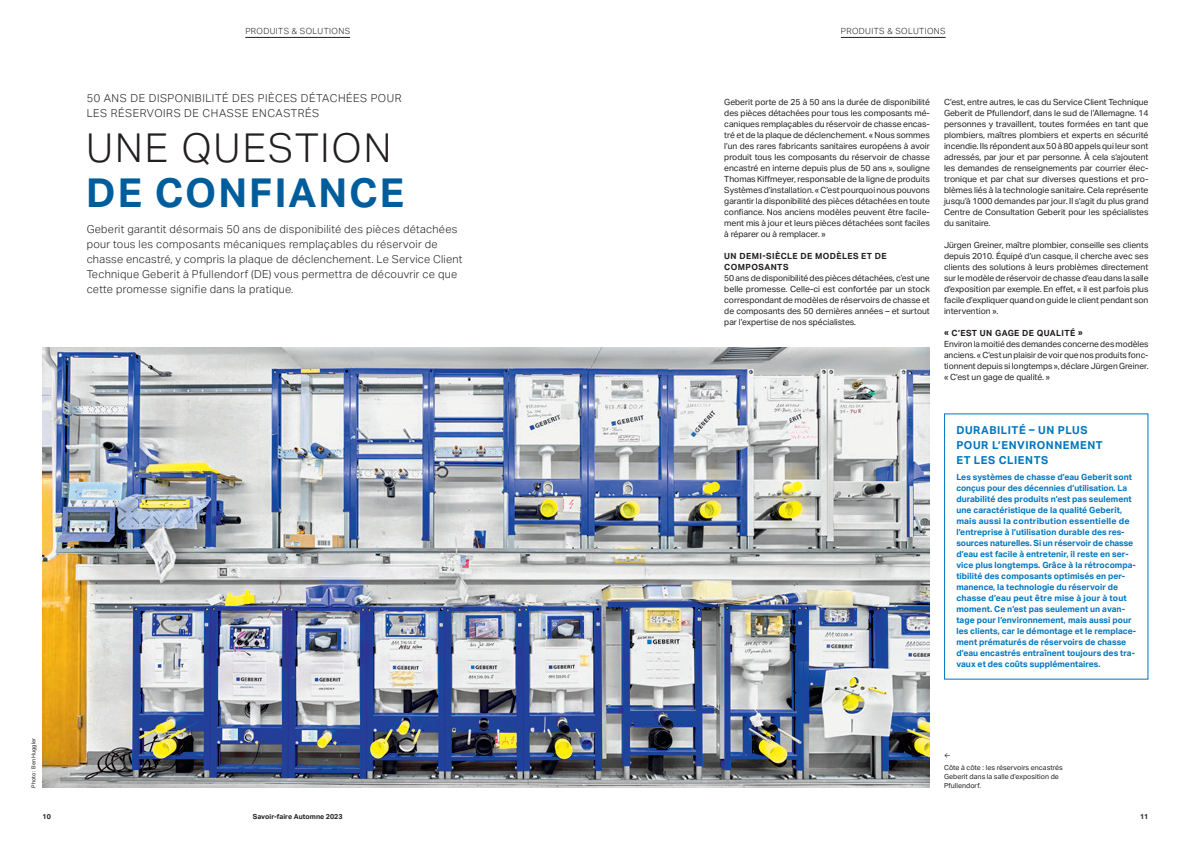
<style>
.page{position:relative;width:1191px;height:842px;background:#fff}
.page>*{position:absolute;margin:0;border:0;box-sizing:border-box;transform-origin:0 0}
.t1{font:300 40px "Aktiv Grotesk Geberit";letter-spacing:.05em;color:#231f20}
.t2{font:700 40px "Aktiv Grotesk Geberit";letter-spacing:.05em;color:#005d9c}
.t3{font:300 11px/15px "Aktiv Grotesk Geberit";letter-spacing:.025em;color:#231f20}
.t4{font:300 11px/15px "Aktiv Grotesk Geberit";letter-spacing:.05em;color:#231f20}
.t5{font:700 11px/15px "Aktiv Grotesk Geberit";letter-spacing:.05em;color:#0076be}
.t6{font:8.5px/11px "Aktiv Grotesk Geberit";color:#231f20;text-align:justify}
.t7{font:700 8.5px/11px "Aktiv Grotesk Geberit";letter-spacing:.005em;color:#0076be}
.t8{font:700 8.5px/11px "Aktiv Grotesk Geberit";letter-spacing:.05em;color:#231f20}
.t9{font:300 8.5px "Aktiv Grotesk Geberit";letter-spacing:.05em;color:#231f20}
.t10{font:7px/11.8px "Aktiv Grotesk Geberit";letter-spacing:.005em;color:#231f20}
.t11{font:700 7px "Aktiv Grotesk Geberit";letter-spacing:.005em;color:#231f20}
.t12{font:5.5px "Aktiv Grotesk Geberit";letter-spacing:.005em;color:#231f20}
</style>
<div class="page">
<hr style="left:245px;top:37px;width:105px;height:1px;background:#231f20">
<hr style="left:841px;top:37px;width:104px;height:1px;background:#231f20">
<img style="left:43px;top:347px;width:887px;height:440px">
<p class="t9" style="left:245px;top:27px;width:106px">PRODUITS &amp; SOLUTIONS</p>
<p class="t9" style="left:841px;top:27px;width:106px">PRODUITS &amp; SOLUTIONS</p>
<p class="t4" style="left:87px;top:91px;width:316px">50 ANS DE DISPONIBILITÉ DES PIÈCES DÉTACHÉES POUR<br>LES RÉSERVOIRS DE CHASSE ENCASTRÉS</p>
<h1 class="t1" style="left:86px;top:125px;width:307px">UNE QUESTION</h1>
<h1 class="t2" style="left:86px;top:168px;width:319px">DE CONFIANCE</h1>
<p class="t3" style="left:87px;top:221px;width:377px">Geberit garantit désormais 50 ans de disponibilité des pièces détachées pour tous les composants mécaniques remplaçables du réservoir de chasse encastré, y compris la plaque de déclenchement. Le Service Client Technique Geberit à Pfullendorf (DE) vous permettra de découvrir ce que cette promesse signifie dans la pratique.</p>
<p class="t12" style="left:30px;top:788px;width:51px;rotate:-90deg">Photo : Ben Huggler</p>
<p class="t6" style="left:724px;top:97px;width:207px">Geberit porte de 25 à 50 ans la durée de disponibilité des pièces détachées pour tous les composants mé&shy;caniques remplaçables du réservoir de chasse encas&shy;tré et de la plaque de déclenchement. « Nous sommes l’un des rares fabricants sanitaires européens à avoir produit tous les composants du réservoir de chasse encastré en interne depuis plus de 50 ans », souligne Thomas Kiffmeyer, responsable de la ligne de produits Systèmes d’installation. « C’est pourquoi nous pouvons garantir la disponibilité des pièces détachées en toute confiance. Nos anciens modèles peuvent être facile&shy;ment mis à jour et leurs pièces détachées sont faciles à réparer ou à remplacer. »</p>
<p class="t8" style="left:724px;top:251px;width:164px">UN DEMI-SIÈCLE DE MODÈLES ET DE<br>COMPOSANTS</p>
<p class="t6" style="left:724px;top:273px;width:207px">50 ans de disponibilité des pièces détachées, c’est une belle promesse. Celle-ci est confortée par un stock correspondant de modèles de réservoirs de chasse et de composants des 50 dernières années – et surtout par l’expertise de nos spécialistes.</p>
<p class="t6" style="left:944px;top:97px;width:206px">C’est, entre autres, le cas du Service Client Technique Geberit de Pfullendorf, dans le sud de l’Allemagne. 14 personnes y travaillent, toutes formées en tant que plombiers, maîtres plombiers et experts en sécurité incendie. Ils répondent aux 50 à 80 appels qui leur sont adressés, par jour et par personne. À cela s’ajoutent les demandes de renseignements par courrier élec&shy;tronique et par chat sur diverses questions et pro&shy;blèmes liés à la technologie sanitaire. Cela représente jusqu’à 1000 demandes par jour. Il s’agit du plus grand Centre de Consultation Geberit pour les spécialistes du sanitaire.</p>
<p class="t6" style="left:944px;top:240px;width:206px">Jürgen Greiner, maître plombier, conseille ses clients depuis 2010. Équipé d’un casque, il cherche avec ses clients des solutions à leurs problèmes directement sur le modèle de réservoir de chasse d’eau dans la salle d’exposition par exemple. En effet, « il est parfois plus facile d’expliquer quand on guide le client pendant son intervention ».</p>
<p class="t8" style="left:944px;top:328px;width:140px">« C’EST UN GAGE DE QUALITÉ »</p>
<p class="t6" style="left:944px;top:339px;width:206px">Environ la moitié des demandes concerne des modèles anciens. « C’est un plaisir de voir que nos produits fonc&shy;tionnent depuis si longtemps », déclare Jürgen Greiner. « C’est un gage de qualité. »</p>
<p class="t5" style="left:956px;top:422px;width:148px">DURABILITÉ – UN PLUS<br>POUR L’ENVIRONNEMENT<br>ET LES CLIENTS</p>
<p class="t7" style="left:956px;top:472px;width:181px">Les systèmes de chasse d’eau Geberit sont conçus pour des décennies d’utilisation. La durabilité des produits n’est pas seulement une caractéristique de la qualité Geberit, mais aussi la contribution essentielle de l’entreprise à l’utilisation durable des res&shy;sources naturelles. Si un réservoir de chasse d’eau est facile à entretenir, il reste en ser&shy;vice plus longtemps. Grâce à la rétrocompa&shy;tibilité des composants optimisés en per&shy;manence, la technologie du réservoir de chasse d’eau peut être mise à jour à tout moment. Ce n’est pas seulement un avan&shy;tage pour l’environnement, mais aussi pour les clients, car le démontage et le remplace&shy;ment prématurés de réservoirs de chasse d’eau encastrés entraînent toujours des tra&shy;vaux et des coûts supplémentaires.</p>
<p class="t10" style="left:944px;top:749px;width:120px">←<br>Côte à côte : les réservoirs encastrés</p>
<p class="t10" style="left:944px;top:771px;width:116px;line-height:9px">Geberit dans la salle d’exposition de<br>Pfullendorf.</p>
<p class="t11" style="left:43px;top:812px;width:10px">10</p>
<p class="t11" style="left:253px;top:812px;width:91px">Savoir-faire Automne 2023</p>
<p class="t11" style="left:1140px;top:812px;width:10px">11</p>
</div>
